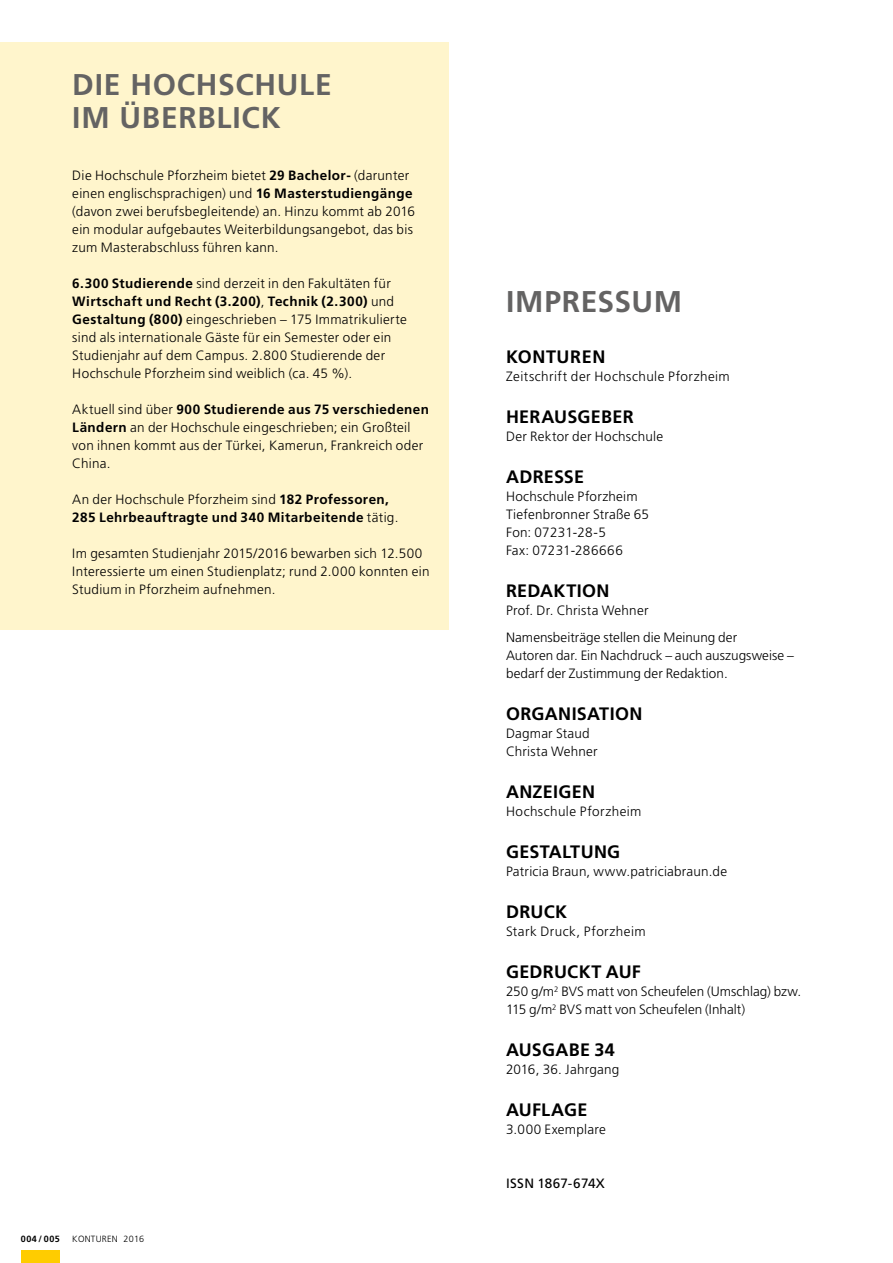
<style>
.page{position:relative;width:893px;height:1263px;background:#fff}
.page>*{position:absolute;margin:0;border:0;box-sizing:border-box;transform-origin:0 0}
.t1{font:700 30px/33px "Frutiger LT";letter-spacing:.025em;color:#646363}
.t2{font:700 18px "Frutiger LT";letter-spacing:.02em;color:#000}
.t3{font:300 13.5px/18px "Frutiger LT";letter-spacing:.02em;color:#000}
.t4{font:300 13.5px/18px "Frutiger LT";color:#000}
.t5{font:700 13.5px/18px "Frutiger LT";letter-spacing:.03em;color:#000}
.t6{font:13.5px "Frutiger LT";letter-spacing:.02em;color:#000}
.t7{font:300 9px "Frutiger LT";letter-spacing:.025em;color:#000}
.t8{font:700 9px "Frutiger LT";letter-spacing:.05em;color:#000}
.s1{font-weight:700}
.s2{font-weight:300}
</style>
<div class="page">
<div style="left:21px;top:1250px;width:39px;height:13px;background:#fc0"></div>
<div style="left:0;top:43px;width:449px;height:587px;background:#fff5cc"></div>
<h1 class="t1" style="left:72px;top:68px;width:261px">DIE HOCHSCHULE<br>IM ÜBERBLICK</h1>
<p class="t3" style="left:72px;top:167px;width:344px">Die Hochschule Pforzheim bietet <span class="s1">29 Bachelor-</span> (darunter einen englischsprachigen) und <span class="s1">16 Masterstudiengänge </span>(davon zwei berufsbegleitende) an. Hinzu kommt ab 2016 ein modular aufgebautes Weiterbildungsangebot, das bis zum Masterabschluss führen kann.</p>
<p class="t3" style="left:72px;top:275px;width:336px"><span class="s1">6.300 Studierende</span> sind derzeit in den Fakultäten für <span class="s1">Wirtschaft und Recht (3.200)</span>, <span class="s1">Technik (2.300)</span> und <span class="s1">Gestaltung (800)</span> eingeschrieben – 175 Immatrikulierte sind als internationale Gäste für ein Semester oder ein Studienjahr auf dem Campus. 2.800 Studierende der Hochschule Pforzheim sind weiblich (ca. 45 %).</p>
<p class="t3" style="left:72px;top:400px;width:358px">Aktuell sind über <span class="s1">900 Studierende aus 75 verschiedenen Ländern</span> an der Hochschule eingeschrieben; ein Großteil von ihnen kommt aus der Türkei, Kamerun, Frankreich oder China.</p>
<p class="t5" style="left:72px;top:490px;width:328px"><span class="s2">An der Hochschule Pforzheim sind</span> 182 Professoren,<br>285 Lehrbeauftragte und 340 Mitarbeitende <span class="s2">tätig.</span></p>
<p class="t3" style="left:72px;top:544px;width:359px">Im gesamten Studienjahr 2015/2016 bewarben sich 12.500<br>Interessierte um einen Studienplatz; rund 2.000 konnten ein<br>Studium in Pforzheim aufnehmen.</p>
<p class="t8" style="left:21px;top:1234px;width:40px">004 / 005</p>
<p class="t7" style="left:72px;top:1234px;width:73px">KONTUREN 2016</p>
<h1 class="t1" style="left:506px;top:285px;width:178px">IMPRESSUM</h1>
<h2 class="t2" style="left:506px;top:346px;width:101px">KONTUREN</h2>
<p class="t3" style="left:506px;top:368px;width:225px">Zeitschrift der Hochschule Pforzheim</p>
<h2 class="t2" style="left:506px;top:406px;width:129px">HERAUSGEBER</h2>
<p class="t3" style="left:506px;top:428px;width:159px">Der Rektor der Hochschule</p>
<h2 class="t2" style="left:506px;top:466px;width:80px">ADRESSE</h2>
<p class="t3" style="left:506px;top:488px;width:144px">Hochschule Pforzheim<br>Tiefenbronner Straße 65<br>Fon: 07231-28-5<br>Fax: 07231-286666</p>
<h2 class="t2" style="left:506px;top:580px;width:105px">REDAKTION</h2>
<p class="t3" style="left:506px;top:597px;width:233px;line-height:27px">Prof. Dr. Christa Wehner<br>Namensbeiträge stellen die Meinung der</p>
<p class="t4" style="left:506px;top:647px;width:289px">Autoren dar. Ein Nachdruck – auch auszugsweise – bedarf der Zustimmung der Redaktion.</p>
<h2 class="t2" style="left:506px;top:703px;width:138px">ORGANISATION</h2>
<p class="t3" style="left:506px;top:725px;width:93px">Dagmar Staud<br>Christa Wehner</p>
<h2 class="t2" style="left:506px;top:781px;width:91px">ANZEIGEN</h2>
<p class="t3" style="left:506px;top:803px;width:137px">Hochschule Pforzheim</p>
<h2 class="t2" style="left:506px;top:841px;width:116px">GESTALTUNG</h2>
<p class="t3" style="left:506px;top:863px;width:223px">Patricia Braun, www.patriciabraun.de</p>
<h2 class="t2" style="left:506px;top:901px;width:63px">DRUCK</h2>
<p class="t3" style="left:506px;top:923px;width:141px">Stark Druck, Pforzheim</p>
<h2 class="t2" style="left:506px;top:961px;width:136px">GEDRUCKT AUF</h2>
<p class="t4" style="left:506px;top:983px;width:297px">250 g/m<sup>2</sup> BVS matt von Scheufelen (Umschlag) bzw.<br>115 g/m<sup>2</sup> BVS matt von Scheufelen (Inhalt)</p>
<h2 class="t2" style="left:506px;top:1039px;width:110px">AUSGABE 34</h2>
<p class="t3" style="left:506px;top:1061px;width:115px">2016, 36. Jahrgang</p>
<h2 class="t2" style="left:506px;top:1099px;width:83px">AUFLAGE</h2>
<p class="t3" style="left:506px;top:1121px;width:101px">3.000 Exemplare</p>
<p class="t6" style="left:506px;top:1175px;width:100px">ISSN 1867-674X</p>
</div>
